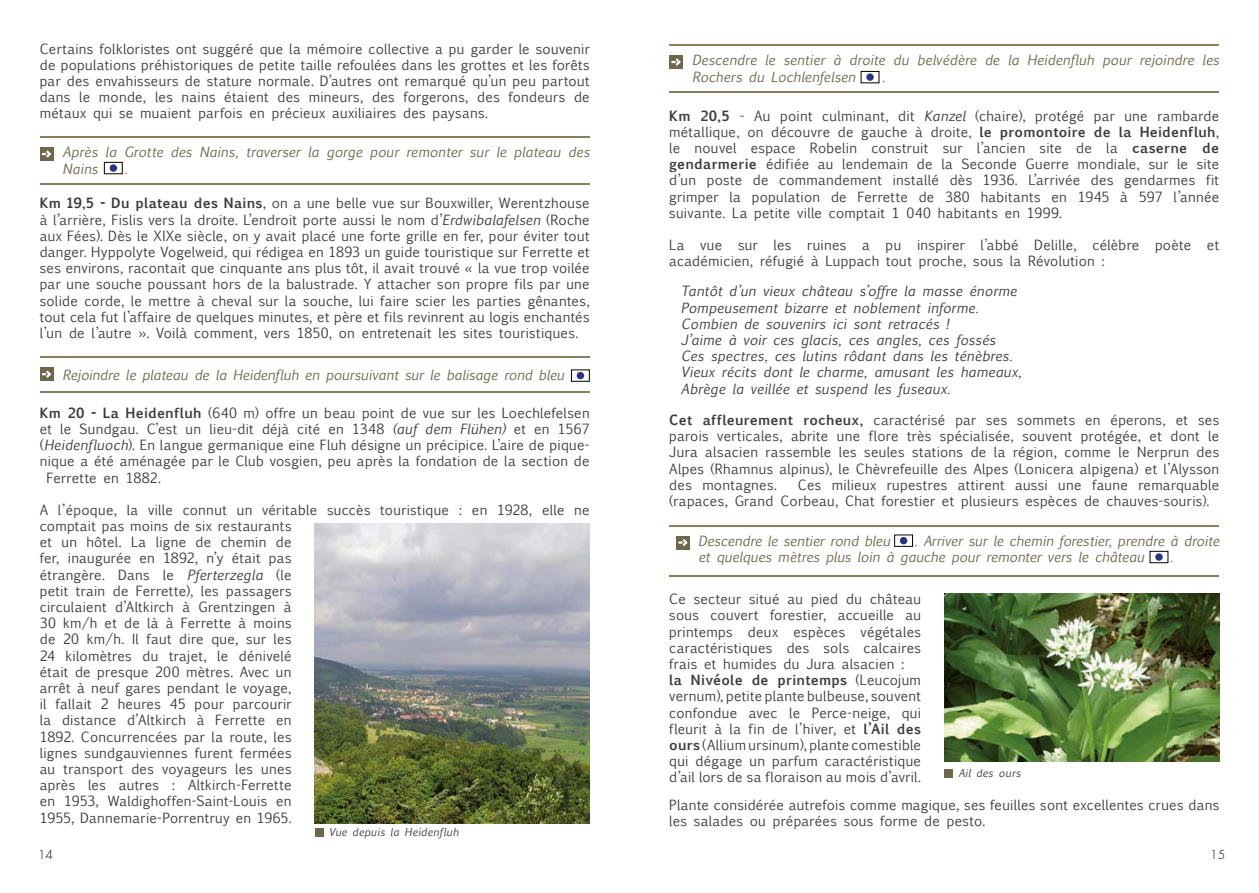
<style>
.page{position:relative;width:1259px;height:893px;background:#fff}
.page>*{position:absolute;margin:0;border:0;box-sizing:border-box;transform-origin:0 0}
.t1{font:13.5px/16.2px "Euphemia UCAS";letter-spacing:.02em;color:#3d3c3c;text-align:justify}
.t2{font:italic 13.5px/16.2px "Euphemia UCAS";letter-spacing:.005em;color:#6f674b}
.t3{font:italic 13.5px/16.2px "Euphemia UCAS";letter-spacing:.02em;color:#3d3c3c}
.t4{font:300 12px "Futura LT";color:#000}
.t5{font:italic 10.5px "Euphemia UCAS";letter-spacing:.03em;color:#3d3c3c}
.s1{font-weight:700}
.s2{font-style:italic}
</style>
<div class="page">
<div style="left:315px;top:828px;width:8px;height:9px;background:#6f674b"></div>
<hr style="left:40px;top:136px;width:550px;height:2px;background:#8b7e5f">
<hr style="left:40px;top:183px;width:550px;height:2px;background:#8b7e5f">
<div style="left:40px;top:147px;width:14px;height:14px;background:#6f674b"></div>
<svg style="left:42px;top:150px;width:9px;height:8px"></svg>
<img style="left:315px;top:523px;width:275px;height:301px">
<hr style="left:669px;top:44px;width:550px;height:2px;background:#8b7e5f">
<hr style="left:669px;top:91px;width:550px;height:2px;background:#8b7e5f">
<div style="left:669px;top:55px;width:14px;height:14px;background:#6f674b"></div>
<svg style="left:671px;top:59px;width:9px;height:7px"></svg>
<hr style="left:669px;top:525px;width:550px;height:1px;background:#8b7e5f">
<hr style="left:669px;top:575px;width:550px;height:1px;background:#8b7e5f">
<div style="left:676px;top:536px;width:14px;height:13px;background:#6f674b"></div>
<svg style="left:678px;top:539px;width:9px;height:7px"></svg>
<div style="left:104px;top:162px;width:19px;height:12px;border:1px solid #000"></div>
<div style="left:110px;top:164px;width:7px;height:8px;background:#283583;border-radius:50%"></div>
<hr style="left:40px;top:356px;width:550px;height:2px;background:#8b7e5f">
<hr style="left:40px;top:392px;width:550px;height:1px;background:#8b7e5f">
<div style="left:40px;top:367px;width:14px;height:14px;background:#6f674b"></div>
<svg style="left:42px;top:371px;width:9px;height:7px"></svg>
<div style="left:571px;top:369px;width:19px;height:13px;border:1px solid #000"></div>
<div style="left:576px;top:372px;width:8px;height:7px;background:#283583;border-radius:50%"></div>
<div style="left:860px;top:71px;width:19px;height:12px;border:1px solid #000"></div>
<div style="left:866px;top:73px;width:7px;height:8px;background:#283583;border-radius:50%"></div>
<div style="left:894px;top:535px;width:19px;height:12px;border:1px solid #000"></div>
<div style="left:900px;top:537px;width:7px;height:7px;background:#283583;border-radius:50%"></div>
<div style="left:1149px;top:551px;width:19px;height:12px;border:1px solid #000"></div>
<div style="left:1155px;top:553px;width:7px;height:8px;background:#283583;border-radius:50%"></div>
<div style="left:944px;top:769px;width:8px;height:9px;background:#6f674b"></div>
<img style="left:944px;top:594px;width:275px;height:167px">
<p class="t1" style="left:40px;top:40px;width:551px">Certains folkloristes ont suggéré que la mémoire collective a pu garder le souvenir de populations préhistoriques de petite taille refoulées dans les grottes et les forêts par des envahisseurs de stature normale. D’autres ont remarqué qu’un peu partout dans le monde, les nains étaient des mineurs, des forgerons, des fondeurs de métaux qui se muaient parfois en précieux auxiliaires des paysans.</p>
<p class="t2" style="left:63px;top:144px;width:528px">Après la Grotte des Nains, traverser la gorge pour remonter sur le plateau des<br>Nains</p>
<p class="t2" style="left:125px;top:160px;width:4px">.</p>
<p class="t1" style="left:40px;top:195px;width:551px"><span class="s1">Km 19,5 - Du plateau des Nains</span>, on a une belle vue sur Bouxwiller, Werentzhouse à l’arrière, Fislis vers la droite. L’endroit porte aussi le nom d’<span class="s2">Erdwibalafelsen</span> (Roche aux Fées). Dès le XIXe siècle, on y avait placé une forte grille en fer, pour éviter tout danger. Hyppolyte Vogelweid, qui rédigea en 1893 un guide touristique sur Ferrette et ses environs, racontait que cinquante ans plus tôt, il avait trouvé « la vue trop voilée par une souche poussant hors de la balustrade. Y attacher son propre fils par une solide corde, le mettre à cheval sur la souche, lui faire scier les parties gênantes, tout cela fut l’affaire de quelques minutes, et père et fils revinrent au logis enchantés l’un de l’autre ». Voilà comment, vers 1850, on entretenait les sites touristiques.</p>
<p class="t2" style="left:63px;top:367px;width:503px">Rejoindre le plateau de la Heidenfluh en poursuivant sur le balisage rond bleu</p>
<p class="t1" style="left:40px;top:404px;width:551px"><span class="s1">Km 20 - La Heidenfluh</span> (640 m) offre un beau point de vue sur les Loechlefelsen</p>
<p class="t1" style="left:40px;top:420px;width:551px">et le Sundgau. C’est un lieu-dit déjà cité en 1348 <span class="s2">(auf dem Flühen)</span> et en 1567</p>
<p class="t1" style="left:40px;top:436px;width:551px">(<span class="s2">Heidenfluoch</span>). En langue germanique eine Fluh désigne un précipice. L’aire de pique-</p>
<p class="t1" style="left:40px;top:453px;width:551px">nique a été aménagée par le Club vosgien, peu après la fondation de la section de</p>
<p class="t1" style="left:47px;top:469px;width:116px">Ferrette en 1882.</p>
<p class="t1" style="left:40px;top:501px;width:551px">A l’époque, la ville connut un véritable succès touristique : en 1928, elle ne</p>
<p class="t1" style="left:40px;top:517px;width:253px">comptait pas moins de six restaurants et un hôtel. La ligne de chemin de fer, inaugurée en 1892, n’y était pas étrangère. Dans le <span class="s2">Pferterzegla</span> (le petit train de Ferrette), les passagers circulaient d’Altkirch à Grentzingen à 30 km/h et de là à Ferrette à moins de 20 km/h. Il faut dire que, sur les 24 kilomètres du trajet, le dénivelé était de presque 200 mètres. Avec un arrêt à neuf gares pendant le voyage, il fallait 2 heures 45 pour parcourir la distance d’Altkirch à Ferrette en 1892. Concurrencées par la route, les lignes sundgauviennes furent fermées au transport des voyageurs les unes après les autres : Altkirch-Ferrette en 1953, Waldighoffen-Saint-Louis en 1955, Dannemarie-Porrentruy en 1965.</p>
<p class="t5" style="left:329px;top:825px;width:131px">Vue depuis la Heidenfluh</p>
<p class="t2" style="left:692px;top:52px;width:528px">Descendre le sentier à droite du belvédère de la Heidenfluh pour rejoindre les<br>Rochers du Lochlenfelsen</p>
<p class="t2" style="left:882px;top:68px;width:4px">.</p>
<p class="t1" style="left:669px;top:107px;width:551px"><span class="s1">Km 20,5</span> - Au point culminant, dit <span class="s2">Kanzel</span> (chaire), protégé par une rambarde métallique, on découvre de gauche à droite, <span class="s1">le promontoire de la Heidenfluh</span>, le nouvel espace Robelin construit sur l’ancien site de la <span class="s1">caserne de gendarmerie</span> édifiée au lendemain de la Seconde Guerre mondiale, sur le site d’un poste de commandement installé dès 1936. L’arrivée des gendarmes fit grimper la population de Ferrette de 380 habitants en 1945 à 597 l’année suivante. La petite ville comptait 1 040 habitants en 1999.</p>
<p class="t1" style="left:669px;top:236px;width:551px">La vue sur les ruines a pu inspirer l’abbé Delille, célèbre poète et académicien, réfugié à Luppach tout proche, sous la Révolution :</p>
<p class="t3" style="left:681px;top:283px;width:342px">Tantôt d’un vieux château s’offre la masse énorme Pompeusement bizarre et noblement informe.<br>Combien de souvenirs ici sont retracés !<br>J’aime à voir ces glacis, ces angles, ces fossés Ces spectres, ces lutins rôdant dans les ténèbres.<br>Vieux récits dont le charme, amusant les hameaux, Abrège la veillée et suspend les fuseaux.</p>
<p class="t1" style="left:669px;top:411px;width:551px"><span class="s1">Cet affleurement rocheux,</span> caractérisé par ses sommets en éperons, et ses parois verticales, abrite une flore très spécialisée, souvent protégée, et dont le Jura alsacien rassemble les seules stations de la région, comme le Nerprun des Alpes (Rhamnus alpinus), le Chèvrefeuille des Alpes (Lonicera alpigena) et l’Alysson des montagnes.</p>
<p class="t1" style="left:669px;top:476px;width:551px;text-indent:128px">Ces milieux rupestres attirent aussi une faune remarquable (rapaces, Grand Corbeau, Chat forestier et plusieurs espèces de chauves-souris).</p>
<p class="t2" style="left:698px;top:533px;width:522px;text-indent:216px">. Arriver sur le chemin forestier, prendre à droite et quelques mètres plus loin à gauche pour remonter vers le château</p>
<p class="t2" style="left:698px;top:533px;width:194px">Descendre le sentier rond bleu</p>
<p class="t2" style="left:1170px;top:549px;width:4px">.</p>
<p class="t1" style="left:669px;top:590px;width:253px;text-align:left">Ce secteur situé au pied du château sous couvert forestier, accueille au printemps deux espèces végétales caractéristiques des sols calcaires frais et humides du Jura alsacien :<br><span class="s1">la Nivéole de printemps</span> (Leucojum vernum), petite plante bulbeuse, souvent confondue avec le Perce-neige, qui fleurit à la fin de l’hiver, et <span class="s1">l’Ail des ours</span> (Allium ursinum), plante comestible qui dégage un parfum caractéristique d’ail lors de sa floraison au mois d’avril.</p>
<p class="t5" style="left:958px;top:766px;width:64px">Ail des ours</p>
<p class="t1" style="left:669px;top:796px;width:551px">Plante considérée autrefois comme magique, ses feuilles sont excellentes crues dans les salades ou préparées sous forme de pesto.</p>
<p class="t4" style="left:38px;top:847px;width:16px">14</p>
<p class="t4" style="left:1210px;top:847px;width:16px">15</p>
</div>
